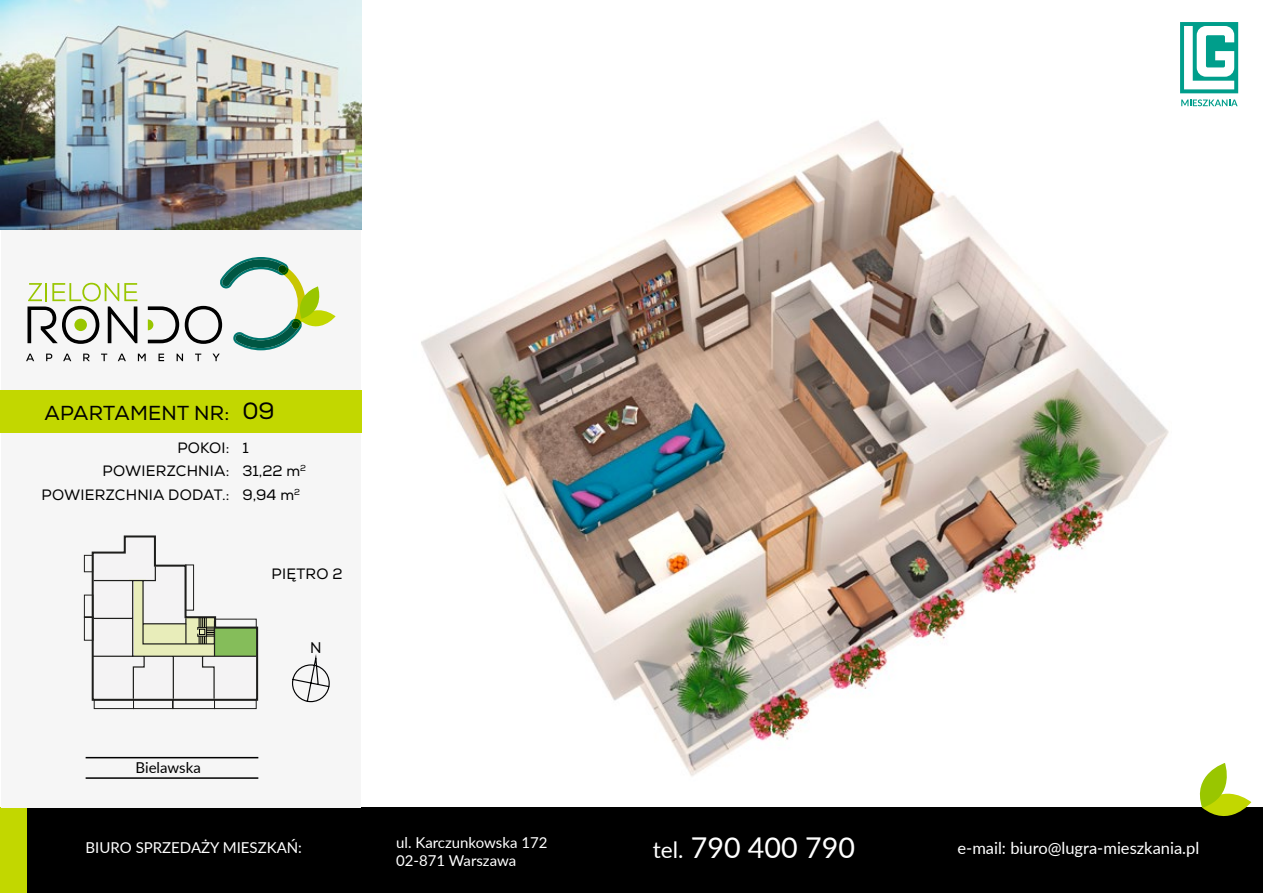
<style>
.page{position:relative;width:1263px;height:893px;background:#fff}
.page>*{position:absolute;margin:0;border:0;box-sizing:border-box;transform-origin:0 0}
.t1{font:28.65px "Lato";color:#fff}
.t2{font:23.4px "Nexa";color:#000}
.t3{font:20.25px "Nexa";letter-spacing:.015em;color:#000}
.t4{font:16.5px "Lato";color:#fff}
.t5{font:15px "Nexa";letter-spacing:.015em;color:#000}
.t6{font:15px/18px "Lato";color:#fff}
.t7{font:15px "Lato";color:#000}
.s1{font-size:22.65px}
</style>
<div class="page">
<div style="left:0;top:808px;width:1263px;height:85px;background:#000"></div>
<div style="left:0;top:808px;width:26px;height:85px;background:#c2d700"></div>
<div style="left:1px;top:0;width:359px;height:808px;background:#f6f6f6"></div>
<img style="left:1px;top:0;width:361px;height:229px">
<svg style="left:26px;top:257px;width:310px;height:104px"></svg>
<div style="left:0;top:390px;width:362px;height:42px;background:#c2d700"></div>
<svg style="left:292px;top:654px;width:38px;height:49px"></svg>
<hr style="left:86px;top:757px;width:172px;height:1px;background:#000">
<hr style="left:86px;top:777px;width:172px;height:2px;background:#000">
<svg style="left:1191px;top:763px;width:60px;height:53px"></svg>
<svg style="left:1180px;top:22px;width:58px;height:71px"></svg>
<svg style="left:1181px;top:99px;width:56px;height:7px"></svg>
<img style="left:421px;top:120px;width:748px;height:656px">
<svg style="left:84px;top:535px;width:175px;height:174px"></svg>
<hr style="left:185px;top:624px;width:2px;height:20px;background:#1e1e1c">
<h3 class="t3" style="left:44px;top:400px;width:187px">APARTAMENT NR:</h3>
<h2 class="t2" style="left:242px;top:397px;width:34px">09</h2>
<p class="t5" style="left:177px;top:439px;width:53px">POKOI:</p>
<p class="t5" style="left:42px;top:486px;width:189px">POWIERZCHNIA DODAT.:</p>
<p class="t5" style="left:103px;top:462px;width:128px">POWIERZCHNIA:</p>
<p class="t5" style="left:242px;top:439px;width:8px">1</p>
<p class="t5" style="left:242px;top:486px;width:59px">9,94 M<sup>2</sup></p>
<p class="t5" style="left:242px;top:462px;width:65px">31,22 M<sup>2</sup></p>
<p class="t5" style="left:272px;top:565px;width:73px">PIĘTRO 2</p>
<p class="t7" style="left:310px;top:637px;width:13px">N</p>
<p class="t7" style="left:136px;top:757px;width:67px">Bielawska</p>
<p class="t6" style="left:396px;top:832px;width:153px">ul. Karczunkowska 172<br>02-871 Warszawa</p>
<p class="t6" style="left:86px;top:838px;width:218px">Biuro sprzedaży mieszkań:</p>
<h1 class="t1" style="left:653px;top:827px;width:204px"><span class="s1">tel.</span> 790 400 790</h1>
<p class="t4" style="left:957px;top:836px;width:243px">e-mail: biuro@lugra-mieszkania.pl</p>
</div>
